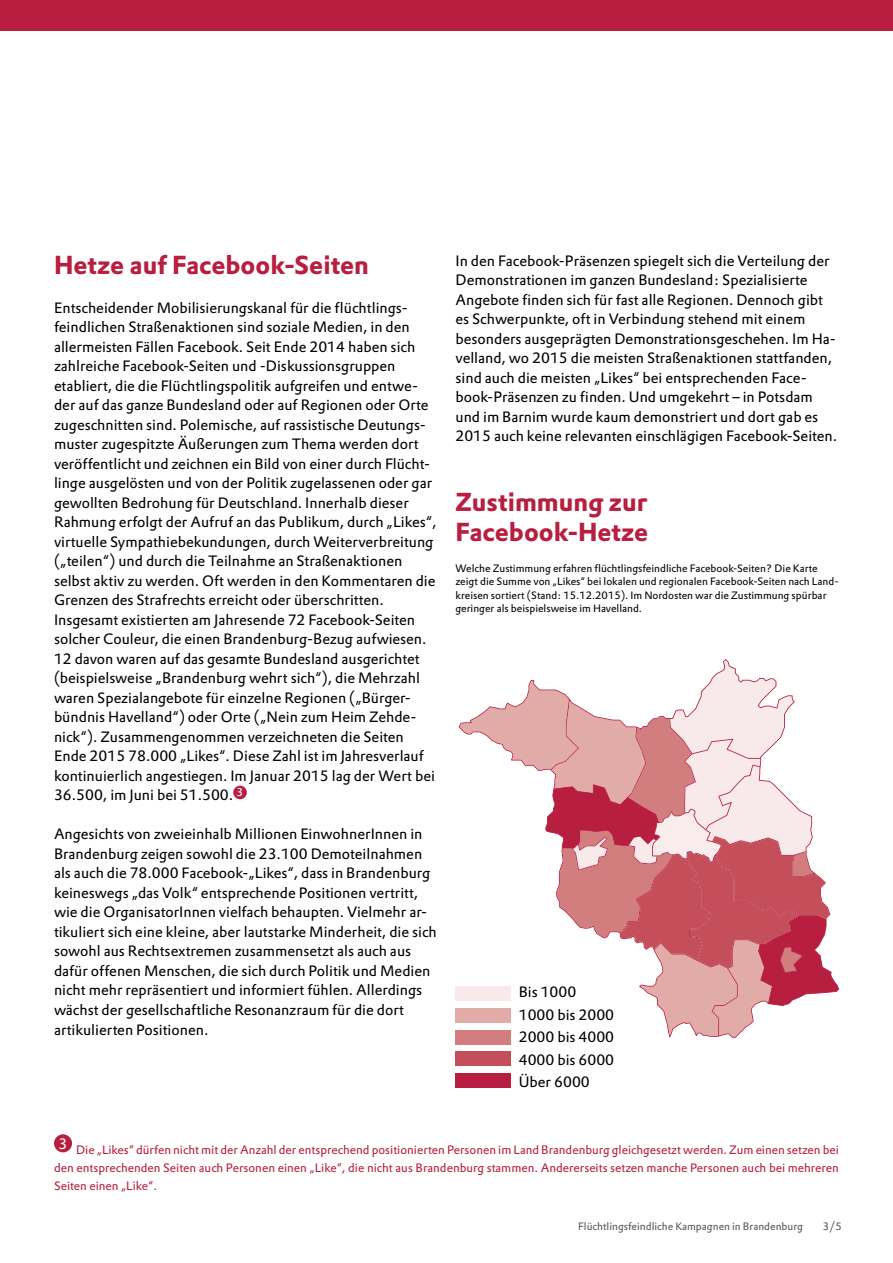
<style>
.page{position:relative;width:893px;height:1263px;background:#fff}
.page>*{position:absolute;margin:0;border:0;box-sizing:border-box;transform-origin:0 0}
.t1{font:25.5px/30.6px "DTL Prokyon T Bold";color:#b71e3f}
.body{font:14.7px/19.5px "DTL Prokyon T";color:#000}
.t2{font:14.7px "DTL Prokyon T";color:#fff}
.Bemerkungen{font:12px/18px "DTL Prokyon T";color:#b71e3f;text-align:justify}
.t3{font:11.1px "DTL Prokyon T";color:#fff}
.Bildunterschrift{font:10.5px/13.5px "DTL Prokyon T";color:#000}
.t4{font:10.5px "DTL Prokyon T";color:#575756}
</style>
<div class="page">
<div style="left:0;top:0;width:893px;height:30px;background:#b71e3f"></div>
<div style="left:233px;top:786px;width:14px;height:13px;background:#b71e3f;border-radius:50%"></div>
<div style="left:54px;top:1134px;width:18px;height:18px;background:#b71e3f;border-radius:50%"></div>
<div style="left:455px;top:1073px;width:56px;height:15px;background:#b71e3f"></div>
<div style="left:455px;top:1051px;width:56px;height:15px;background:#c44f5b"></div>
<div style="left:455px;top:1030px;width:56px;height:14px;background:#d27d7e"></div>
<div style="left:455px;top:1008px;width:56px;height:15px;background:#e1aba8"></div>
<div style="left:455px;top:986px;width:56px;height:15px;background:#f8eaea"></div>
<svg style="left:460px;top:660px;width:379px;height:377px"></svg>
<h1 class="t1" style="left:54px;top:249px;width:317px">Hetze auf Facebook-Seiten</h1>
<p class="body" style="left:54px;top:298px;width:384px">Entscheidender Mobilisierungskanal für die flüchtlings&shy;feindlichen Straßenaktionen sind soziale Medien, in den allermeisten Fällen Facebook. Seit Ende 2014 haben sich zahlreiche Facebook-Seiten und -Diskussionsgruppen etabliert, die die Flüchtlingspolitik aufgreifen und entwe&shy;der auf das ganze Bundesland oder auf Regionen oder Orte zugeschnitten sind. Polemische, auf rassistische Deutungs&shy;muster zugespitzte Äußerungen zum Thema werden dort veröffentlicht und zeichnen ein Bild von einer durch Flücht&shy;linge ausgelösten und von der Politik zugelassenen oder gar gewollten Bedrohung für Deutschland. Innerhalb dieser Rahmung erfolgt der Aufruf an das Publikum, durch „Likes“, virtuelle Sympathiebekundungen, durch Weiterverbreitung („teilen“) und durch die Teilnahme an Straßenaktionen selbst aktiv zu werden. Oft werden in den Kommentaren die Grenzen des Strafrechts erreicht oder überschritten.</p>
<p class="body" style="left:54px;top:610px;width:382px">Insgesamt existierten am Jahresende 72 Facebook-Seiten solcher Couleur, die einen Brandenburg-Bezug aufwiesen.<br>12 davon waren auf das gesamte Bundesland ausgerichtet (beispielsweise „Brandenburg wehrt sich“), die Mehrzahl waren Spezialangebote für einzelne Regionen („Bürger&shy;bündnis Havelland“) oder Orte („Nein zum Heim Zehde&shy;nick“). Zusammengenommen verzeichneten die Seiten Ende 2015 78.000 „Likes“. Diese Zahl ist im Jahresverlauf kontinuierlich angestiegen. Im Januar 2015 lag der Wert bei 36.500, im Juni bei 51.500.</p>
<p class="t3" style="left:237px;top:785px;width:8px">3</p>
<p class="body" style="left:54px;top:824px;width:384px">Angesichts von zweieinhalb Millionen EinwohnerInnen in Brandenburg zeigen sowohl die 23.100 Demoteilnahmen als auch die 78.000 Facebook-„Likes“, dass in Brandenburg keineswegs „das Volk“ entsprechende Positionen vertritt, wie die OrganisatorInnen vielfach behaupten. Vielmehr ar&shy;tikuliert sich eine kleine, aber lautstarke Minderheit, die sich sowohl aus Rechtsextremen zusammensetzt als auch aus dafür offenen Menschen, die sich durch Politik und Medien nicht mehr repräsentiert und informiert fühlen. Allerdings wächst der gesellschaftliche Resonanzraum für die dort artikulierten Positionen.</p>
<p class="body" style="left:455px;top:250px;width:383px">In den Facebook-Präsenzen spiegelt sich die Verteilung der Demonstrationen im ganzen Bundesland: Spezialisierte Angebote finden sich für fast alle Regionen. Dennoch gibt es Schwerpunkte, oft in Verbindung stehend mit einem besonders ausgeprägten Demonstrationsgeschehen. Im Ha&shy;velland, wo 2015 die meisten Straßenaktionen stattfanden, sind auch die meisten „Likes“ bei entsprechenden Face&shy;book-Präsenzen zu finden. Und umgekehrt – in Potsdam und im Barnim wurde kaum demonstriert und dort gab es 2015 auch keine relevanten einschlägigen Facebook-Seiten.</p>
<h1 class="t1" style="left:455px;top:486px;width:195px">Zustimmung zur<br>Facebook-Hetze</h1>
<p class="Bildunterschrift" style="left:455px;top:561px;width:385px">Welche Zustimmung erfahren flüchtlingsfeindliche Facebook-Seiten? Die Karte zeigt die Summe von „Likes“ bei lokalen und regionalen Facebook-Seiten nach Land&shy;kreisen sortiert (Stand: 15.12.2015). Im Nordosten war die Zustimmung spürbar geringer als beispielsweise im Havelland.</p>
<p class="body" style="left:519px;top:982px;width:59px">Bis 1000</p>
<p class="body" style="left:519px;top:1004px;width:97px">1000 bis 2000</p>
<p class="body" style="left:519px;top:1027px;width:97px">2000 bis 4000</p>
<p class="body" style="left:519px;top:1049px;width:97px">4000 bis 6000</p>
<p class="body" style="left:519px;top:1072px;width:73px">Über 6000</p>
<p class="t2" style="left:58px;top:1133px;width:10px">3</p>
<p class="Bemerkungen" style="left:54px;top:1140px;width:786px;text-indent:22px">Die „Likes“ dürfen nicht mit der Anzahl der entsprechend positionierten Personen im Land Brandenburg gleichgesetzt werden. Zum einen setzen bei den entsprechenden Seiten auch Personen einen „Like“, die nicht aus Brandenburg stammen. Andererseits setzen manche Personen auch bei mehreren Seiten einen „Like“.</p>
<p class="t4" style="left:578px;top:1219px;width:226px">Flüchtlingsfeindliche Kampagnen in Brandenburg</p>
<p class="t4" style="left:823px;top:1219px;width:21px">3/5</p>
</div>
